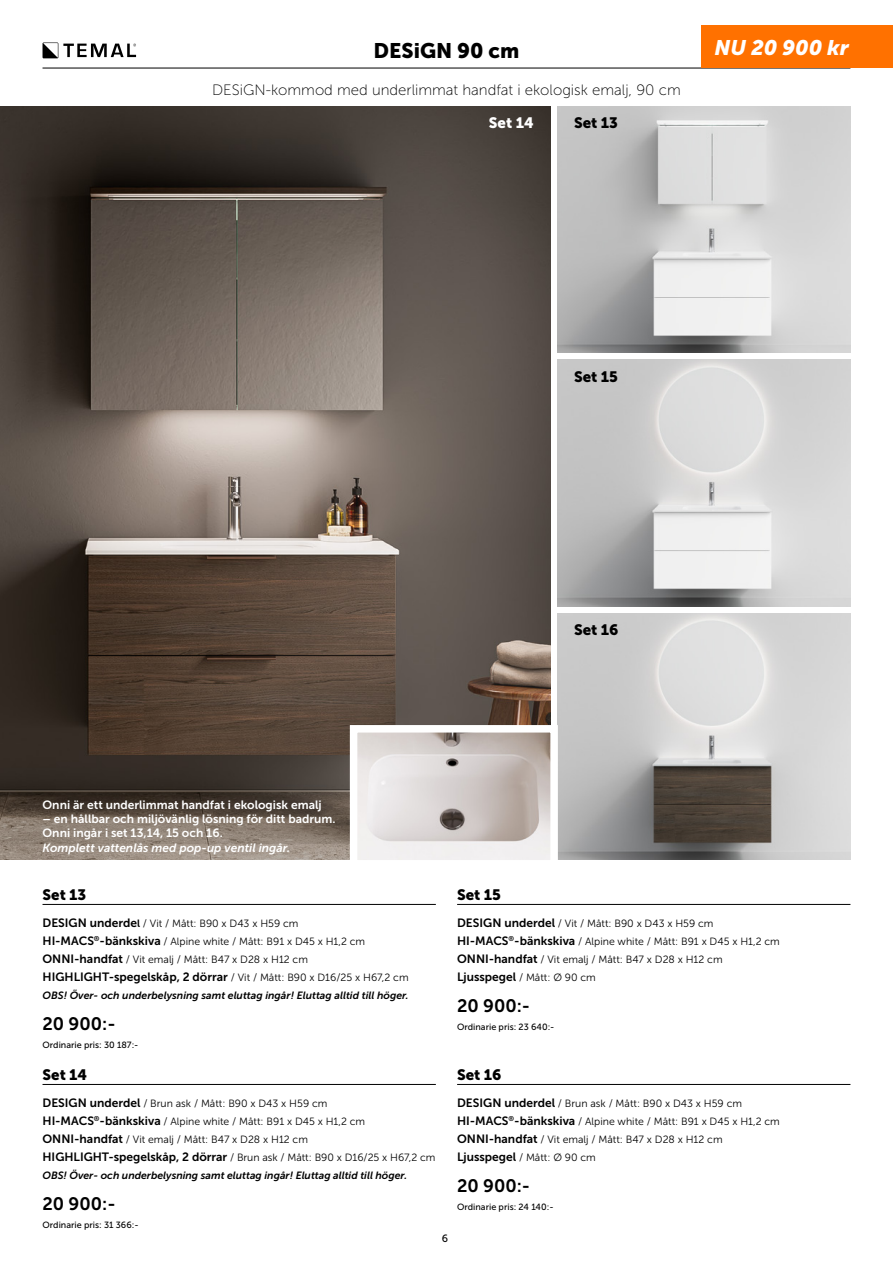
<style>
.page{position:relative;width:893px;height:1263px;background:#fff}
.page>*{position:absolute;margin:0;border:0;box-sizing:border-box;transform-origin:0 0}
.t1{font:21px "Museo Sans 900";color:#000}
.t2{font:italic 21px "Museo Sans 900";color:#fff}
.t3{font:18px "Museo Sans 700";color:#000}
.t4{font:15px "Museo Sans 100";color:#000}
.t5{font:15px "Museo Sans 900";color:#000}
.t6{font:15px "Museo Sans 900";color:#fff}
.t7{font:12px/14.4px "Museo Sans 700";color:#fff}
.t8{font:12px "Museo Sans 700";color:#000}
.t9{font:italic 12px "Museo Sans 700";color:#fff}
.t10{font:10.5px/18px "Museo Sans 300";color:#000}
.t11{font:italic 10.5px "Museo Sans 700";color:#000}
.t12{font:10.5px "Museo Sans 500";color:#000}
.t13{font:9px "Museo Sans 500";color:#000}
.s1{font-family:"Museo Sans 700";font-size:12px}
.s2{font-family:"Museo Sans 700"}
.s3{font-family:"Museo Sans 300";font-size:10.5px}
</style>
<div class="page">
<img style="left:558px;top:360px;width:292px;height:246px">
<img style="left:558px;top:613px;width:292px;height:247px">
<img style="left:558px;top:106px;width:292px;height:247px">
<img style="left:0;top:106px;width:551px;height:684px">
<hr style="left:43px;top:904px;width:393px;height:1px;background:#000">
<hr style="left:43px;top:1084px;width:393px;height:1px;background:#000">
<hr style="left:457px;top:904px;width:393px;height:1px;background:#000">
<hr style="left:457px;top:1084px;width:393px;height:1px;background:#000">
<hr style="left:43px;top:68px;width:807px;height:1px;background:#000">
<div style="left:702px;top:26px;width:191px;height:42px;background:#ff7100"></div>
<svg style="left:43px;top:43px;width:93px;height:15px"></svg>
<svg style="left:0;top:790px;width:346px;height:70px;background:#75695e"></svg>
<svg style="left:346px;top:721px;width:216px;height:139px"></svg>
<h1 class="t1" style="left:374px;top:39px;width:147px">DESiGN 90 cm</h1>
<h1 class="t2" style="left:714px;top:36px;width:136px">NU 20 900 kr</h1>
<h3 class="t4" style="left:212px;top:82px;width:470px">DESiGN-kommod med underlimmat handfat i ekologisk emalj, 90 cm</h3>
<h3 class="t6" style="left:489px;top:114px;width:46px">Set 14</h3>
<h3 class="t5" style="left:574px;top:114px;width:45px">Set 13</h3>
<h3 class="t5" style="left:574px;top:368px;width:45px">Set 15</h3>
<h3 class="t5" style="left:574px;top:621px;width:46px">Set 16</h3>
<p class="t7" style="left:43px;top:797px;width:281px">Onni är ett underlimmat handfat i ekologisk emalj</p>
<p class="t7" style="left:43px;top:811px;width:294px">– en hållbar och miljövänlig lösning för ditt badrum.<br>Onni ingår i set 13,14, 15 och 16.</p>
<p class="t9" style="left:43px;top:841px;width:249px">Komplett vattenlås med pop-up ventil ingår.</p>
<h3 class="t5" style="left:43px;top:886px;width:45px">Set 13</h3>
<p class="t10" style="left:43px;top:914px;width:324px"><span class="s1">DESIGN underde</span><span class="s2">l</span> / Vit / Mått: B90 x D43 x H59 cm<br><span class="s1">HI-MACS</span><sup>®</sup><span class="s1">-bänkskiva</span> / Alpine white / Mått: B91 x D45 x H1,2 cm<br><span class="s1">ONNI-handfat</span> / Vit emalj / Mått: B47 x D28 x H12 cm</p>
<p class="t8" style="left:43px;top:970px;width:368px">HIGHLIGHT-spegelskåp, 2 dörrar <span class="s3">/ Vit / Mått: B90 x D16/25 x H67,2 cm</span></p>
<p class="t11" style="left:43px;top:990px;width:368px">OBS! Över- och underbelysning samt eluttag ingår! Eluttag alltid till höger.</p>
<h2 class="t3" style="left:43px;top:1014px;width:75px">20 900:-</h2>
<p class="t13" style="left:43px;top:1040px;width:98px">Ordinarie pris: 30 187:-</p>
<h3 class="t5" style="left:43px;top:1066px;width:46px">Set 14</h3>
<p class="t10" style="left:43px;top:1094px;width:394px"><span class="s1">DESIGN underdel</span> / Brun ask / Mått: B90 x D43 x H59 cm <span class="s1">HI-MACS</span><sup>®</sup><span class="s1">-bänkskiva</span> / Alpine white / Mått: B91 x D45 x H1,2 cm <span class="s1">ONNI-handfat</span> / Vit emalj / Mått: B47 x D28 x H12 cm <span class="s1">HIGHLIGHT-spegelskåp, 2 dörrar</span> / Brun ask / Mått: B90 x D16/25 x H67,2 cm</p>
<p class="t11" style="left:43px;top:1170px;width:366px">OBS! Över- och underbelysning samt eluttag ingår! Eluttag alltid till höger.</p>
<h2 class="t3" style="left:43px;top:1194px;width:75px">20 900:-</h2>
<p class="t13" style="left:43px;top:1220px;width:98px">Ordinarie pris: 31 366:-</p>
<p class="t12" style="left:442px;top:1232px;width:8px">6</p>
<h3 class="t5" style="left:457px;top:886px;width:45px">Set 15</h3>
<p class="t10" style="left:457px;top:914px;width:324px"><span class="s1">DESIGN underdel</span> / Vit / Mått: B90 x D43 x H59 cm <span class="s1">HI-MACS</span><sup>®</sup><span class="s1">-bänkskiva</span> / Alpine white / Mått: B91 x D45 x H1,2 cm <span class="s1">ONNI-handfat</span> / Vit emalj / Mått: B47 x D28 x H12 cm <span class="s1">Ljusspegel</span> / Mått: Ø 90 cm</p>
<h2 class="t3" style="left:457px;top:996px;width:75px">20 900:-</h2>
<p class="t13" style="left:457px;top:1022px;width:99px">Ordinarie pris: 23 640:-</p>
<h3 class="t5" style="left:457px;top:1066px;width:46px">Set 16</h3>
<p class="t10" style="left:457px;top:1094px;width:324px"><span class="s1">DESIGN underdel</span> / Brun ask / Mått: B90 x D43 x H59 cm <span class="s1">HI-MACS</span><sup>®</sup><span class="s1">-bänkskiva</span> / Alpine white / Mått: B91 x D45 x H1,2 cm <span class="s1">ONNI-handfat</span> / Vit emalj / Mått: B47 x D28 x H12 cm <span class="s1">Ljusspegel</span> / Mått: Ø 90 cm</p>
<h2 class="t3" style="left:457px;top:1176px;width:75px">20 900:-</h2>
<p class="t13" style="left:457px;top:1202px;width:98px">Ordinarie pris: 24 140:-</p>
</div>
